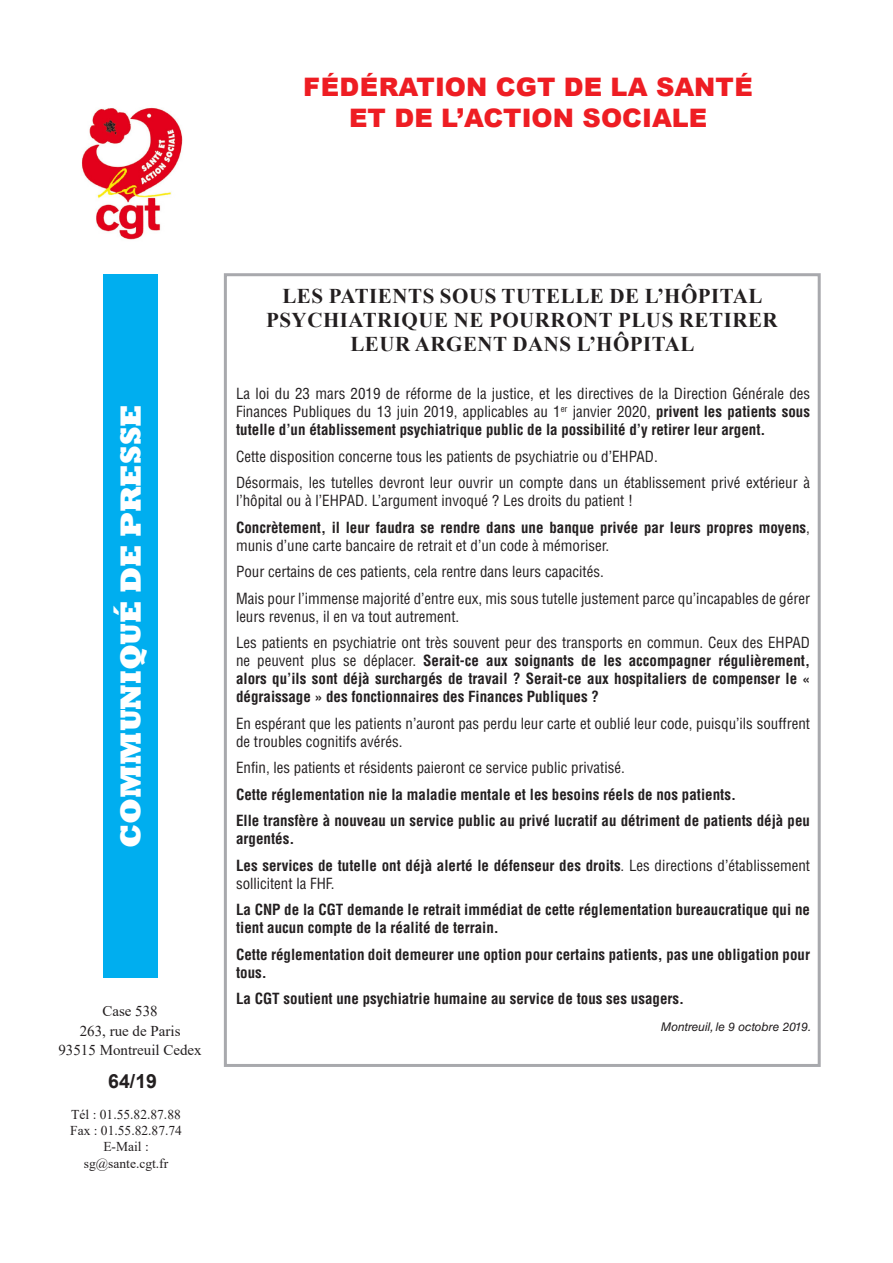
<style>
.page{position:relative;width:893px;height:1263px;background:#fff}
.page>*{position:absolute;margin:0;border:0;box-sizing:border-box;transform-origin:0 0}
.t1{font:800 30px "Rockwell";color:#fff}
.t2{font:900 25.5px "Arial";color:#ee1d23}
.titre{font:700 21px/24px "Times New Roman";letter-spacing:.025em;color:#231f20;text-align:center}
.t3{font:700 19.5px "Arial";color:#231f20}
.txt_courant{font:700 condensed 15px/18px "Helvetica LT Std";color:#231f20}
.txt_courant-2{font:condensed 15px/18px "Helvetica LT Std";color:#231f20}
.t4{font:15px "Times New Roman";color:#231f20}
.t5{font:13.5px "Times New Roman";color:#231f20}
.txt_courant-3{font:italic 12px "Helvetica LT Std";color:#231f20}
.s1{font-weight:700}
.s2{font-weight:400}
</style>
<div class="page">
<img style="left:81px;top:107px;width:102px;height:133px">
<div style="left:103px;top:274px;width:55px;height:704px;background:#00aeef"></div>
<div style="left:224px;top:273px;width:597px;height:794px;border:3px solid #a8a9ad"></div>
<p class="t2" style="left:303px;top:68px;width:451px">FÉDÉRATION CGT DE LA SANTÉ</p>
<p class="t2" style="left:349px;top:99px;width:360px">ET DE L’ACTION SOCIALE</p>
<p class="t1" style="left:113px;top:848px;width:445px;rotate:-90deg">COMMUNIQUÉ DE PRESSE</p>
<p class="t4" style="left:102px;top:1000px;width:57px">Case 538</p>
<p class="t4" style="left:80px;top:1020px;width:102px">263, rue de Paris</p>
<p class="t4" style="left:58px;top:1039px;width:145px">93515 Montreuil Cedex</p>
<p class="t3" style="left:108px;top:1067px;width:50px">64/19</p>
<p class="t5" style="left:71px;top:1105px;width:111px">Tél : 01.55.82.87.88</p>
<p class="t5" style="left:70px;top:1121px;width:113px">Fax : 01.55.82.87.74</p>
<p class="t5" style="left:103px;top:1137px;width:47px">E-Mail :</p>
<p class="t5" style="left:84px;top:1153px;width:86px">sg@sante.cgt.fr</p>
<p class="titre" style="left:266px;top:284px;width:513px">LES PATIENTS SOUS TUTELLE DE L’HÔPITAL<br>PSYCHIATRIQUE NE POURRONT PLUS RETIRER<br>LEUR ARGENT DANS L’HÔPITAL</p>
<p class="txt_courant-2" style="left:236px;top:384px;width:576px;text-align:justify">La loi du 23 mars 2019 de réforme de la justice, et les directives de la Direction Générale des Finances Publiques du 13 juin 2019, applicables au 1<sup>er</sup> janvier 2020, <span class="s1">privent les patients sous tutelle d’un établissement psychiatrique public de la possibilité d’y retirer leur argent.</span></p>
<p class="txt_courant-2" style="left:236px;top:447px;width:423px">Cette disposition concerne tous les patients de psychiatrie ou d’EHPAD.</p>
<p class="txt_courant-2" style="left:236px;top:473px;width:576px">Désormais, les tutelles devront leur ouvrir un compte dans un établissement privé extérieur à l’hôpital ou à l’EHPAD. L’argument invoqué ? Les droits du patient !</p>
<p class="txt_courant" style="left:236px;top:518px;width:576px">Concrètement, il leur faudra se rendre dans une banque privée par leurs propres moyens<span class="s2">, munis d’une carte bancaire de retrait et d’un code à mémoriser.</span></p>
<p class="txt_courant-2" style="left:236px;top:562px;width:369px">Pour certains de ces patients, cela rentre dans leurs capacités.</p>
<p class="txt_courant-2" style="left:236px;top:589px;width:576px">Mais pour l’immense majorité d’entre eux, mis sous tutelle justement parce qu’incapables de gérer leurs revenus, il en va tout autrement.</p>
<p class="txt_courant" style="left:236px;top:633px;width:576px;text-align:justify"><span class="s2">Les patients en psychiatrie ont très souvent peur des transports en commun. Ceux des EHPAD ne peuvent plus se déplacer.</span> Serait-ce aux soignants de les accompagner régulièrement, alors qu’ils sont déjà surchargés de travail ? Serait-ce aux hospitaliers de compenser le « dégraissage » des fonctionnaires des Finances Publiques ?</p>
<p class="txt_courant-2" style="left:236px;top:714px;width:575px">En espérant que les patients n’auront pas perdu leur carte et oublié leur code, puisqu’ils souffrent de troubles cognitifs avérés.</p>
<p class="txt_courant-2" style="left:236px;top:758px;width:390px">Enfin, les patients et résidents paieront ce service public privatisé.</p>
<p class="txt_courant" style="left:236px;top:785px;width:502px">Cette réglementation nie la maladie mentale et les besoins réels de nos patients.</p>
<p class="txt_courant" style="left:236px;top:811px;width:576px">Elle transfère à nouveau un service public au privé lucratif au détriment de patients déjà peu argentés.</p>
<p class="txt_courant" style="left:236px;top:856px;width:576px">Les services de tutelle ont déjà alerté le défenseur des droits<span class="s2">. Les directions d’établissement sollicitent la FHF.</span></p>
<p class="txt_courant" style="left:236px;top:900px;width:576px">La CNP de la CGT demande le retrait immédiat de cette réglementation bureaucratique qui ne tient aucun compte de la réalité de terrain.</p>
<p class="txt_courant" style="left:236px;top:945px;width:576px">Cette réglementation doit demeurer une option pour certains patients, pas une obligation pour tous.</p>
<p class="txt_courant" style="left:236px;top:989px;width:450px">La CGT soutient une psychiatrie humaine au service de tous ses usagers.</p>
<p class="txt_courant-3" style="left:661px;top:1019px;width:152px">Montreuil, le 9 octobre 2019.</p>
</div>
